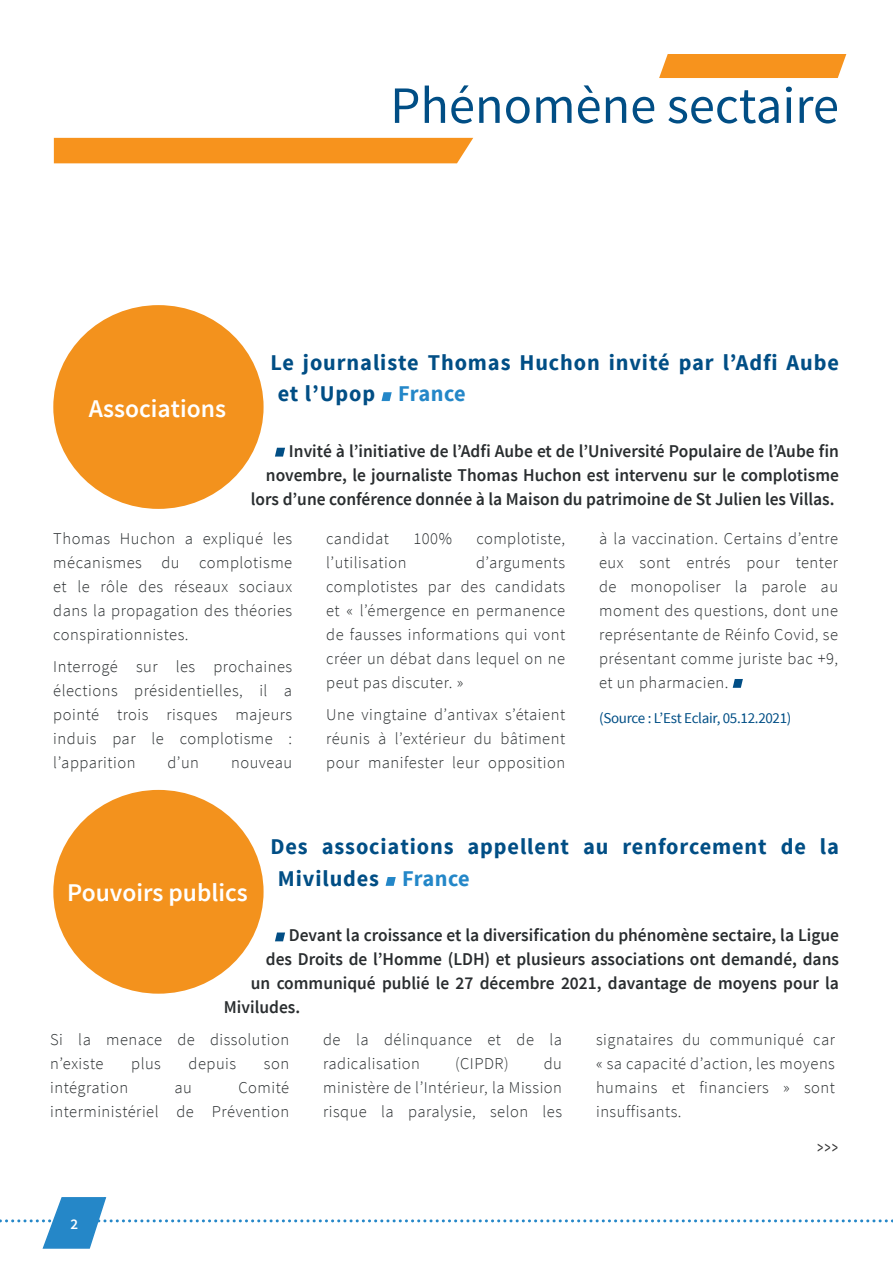
<style>
.page{position:relative;width:893px;height:1263px;background:#fff}
.page>*{position:absolute;margin:0;border:0;box-sizing:border-box;transform-origin:0 0}
.t1{font:52.5px "Source Sans Pro";color:#014e85}
.t2{font:600 25.5px "Source Sans Pro";color:#fff}
.t3{font:700 22.5px/31.5px "Source Sans Pro";letter-spacing:.04em;color:#014e85}
.t4{font:19.5px "Source Sans Pro";color:#333;scale:.6 1}
.t5{font:600 18px/24px "Source Sans Pro";color:#292d2f;text-align:right}
.t6{font:300 16.5px/24px "Source Sans Pro";letter-spacing:.03em;color:#292d2f;text-align:justify}
.t7{font:15px "Source Sans Pro";letter-spacing:-.02em;color:#014e85}
.t8{font:600 15px "Source Sans Pro";color:#fff}
.s1{color:#2487c8}
</style>
<div class="page">
<svg style="left:0;top:1197px;width:893px;height:52px"></svg>
<div style="left:54px;top:138px;width:419px;height:25px;background:#f7931d"></div>
<div style="left:659px;top:54px;width:187px;height:24px;background:#f7931d"></div>
<svg style="left:381px;top:392px;width:11px;height:9px"></svg>
<svg style="left:275px;top:448px;width:10px;height:9px"></svg>
<div style="left:53px;top:305px;width:211px;height:204px;background:#f3921d;border-radius:50%"></div>
<svg style="left:733px;top:679px;width:10px;height:9px"></svg>
<svg style="left:386px;top:877px;width:10px;height:9px"></svg>
<svg style="left:275px;top:932px;width:10px;height:9px"></svg>
<div style="left:53px;top:790px;width:211px;height:204px;background:#f3921d;border-radius:50%"></div>
<p class="t1" style="left:390px;top:73px;width:450px">Phénomène sectaire</p>
<p class="t2" style="left:89px;top:392px;width:139px">Associations</p>
<p class="t3" style="left:278px;top:347px;width:563px;text-indent:-8px">Le journaliste Thomas Huchon invité par l’Adfi Aube et l’Upop <span class="s1">France</span></p>
<p class="t5" style="left:251px;top:439px;width:590px">Invité à l’initiative de l’Adfi Aube et de l’Université Populaire de l’Aube fin novembre, le journaliste Thomas Huchon est intervenu sur le complotisme lors d’une conférence donnée à la Maison du patrimoine de St Julien les Villas.</p>
<p class="t6" style="left:53px;top:526px;width:240px">Thomas Huchon a expliqué les mécanismes du complotisme et le rôle des réseaux sociaux dans la propagation des théories conspirationnistes.</p>
<p class="t6" style="left:53px;top:655px;width:240px">Interrogé sur les prochaines élections présidentielles, il a pointé trois risques majeurs induis par le complotisme : l’apparition</p>
<p class="t6" style="left:167px;top:751px;width:33px">d’un</p>
<p class="t6" style="left:231px;top:751px;width:63px">nouveau</p>
<p class="t6" style="left:326px;top:526px;width:64px">candidat</p>
<p class="t6" style="left:413px;top:526px;width:40px">100%</p>
<p class="t6" style="left:476px;top:526px;width:90px">complotiste,</p>
<p class="t6" style="left:326px;top:550px;width:82px">l’utilisation</p>
<p class="t6" style="left:326px;top:550px;width:240px;text-indent:150px">d’arguments complotistes par des candidats et « l’émergence en permanence de fausses informations qui vont créer un débat dans lequel on ne peut pas discuter. »</p>
<p class="t6" style="left:326px;top:703px;width:240px">Une vingtaine d’antivax s’étaient réunis à l’extérieur du bâtiment pour manifester leur opposition</p>
<p class="t6" style="left:599px;top:526px;width:240px">à la vaccination. Certains d’entre eux sont entrés pour tenter de monopoliser la parole au moment des questions, dont une représentante de Réinfo Covid, se présentant comme juriste bac +9, et un pharmacien.</p>
<p class="t7" style="left:599px;top:708px;width:194px">(Source : L’Est Eclair, 05.12.2021)</p>
<p class="t2" style="left:67px;top:877px;width:182px">Pouvoirs publics</p>
<p class="t3" style="left:278px;top:832px;width:563px;text-indent:-8px">Des associations appellent au renforcement de la<br>Miviludes <span class="s1">France</span></p>
<p class="t5" style="left:289px;top:924px;width:552px">Devant la croissance et la diversification du phénomène sectaire, la Ligue</p>
<p class="t5" style="left:266px;top:948px;width:575px">des Droits de l’Homme (LDH) et plusieurs associations ont demandé, dans</p>
<p class="t5" style="left:251px;top:972px;width:590px">un communiqué publié le 27 décembre 2021, davantage de moyens pour la</p>
<p class="t5" style="left:224px;top:996px;width:78px">Miviludes.</p>
<p class="t6" style="left:50px;top:1027px;width:240px">Si la menace de dissolution n’existe</p>
<p class="t6" style="left:131px;top:1051px;width:31px">plus</p>
<p class="t6" style="left:189px;top:1051px;width:49px">depuis</p>
<p class="t6" style="left:264px;top:1051px;width:27px">son</p>
<p class="t6" style="left:50px;top:1075px;width:79px">intégration</p>
<p class="t6" style="left:175px;top:1075px;width:19px">au</p>
<p class="t6" style="left:50px;top:1075px;width:240px;text-align:right">Comité<br>interministériel de Prévention</p>
<p class="t8" style="left:70px;top:1214px;width:9px">2</p>
<p class="t6" style="left:323px;top:1027px;width:240px">de la délinquance et de la radicalisation</p>
<p class="t6" style="left:455px;top:1051px;width:55px">(CIPDR)</p>
<p class="t6" style="left:323px;top:1051px;width:240px;text-indent:221px">du ministère de l’Intérieur, la Mission risque la paralysie, selon les</p>
<p class="t6" style="left:596px;top:1027px;width:240px">signataires du communiqué car « sa capacité d’action, les moyens humains et financiers » sont insuffisants.</p>
<p class="t4" style="left:818px;top:1136px;width:36px">&gt;&gt;&gt;</p>
</div>
